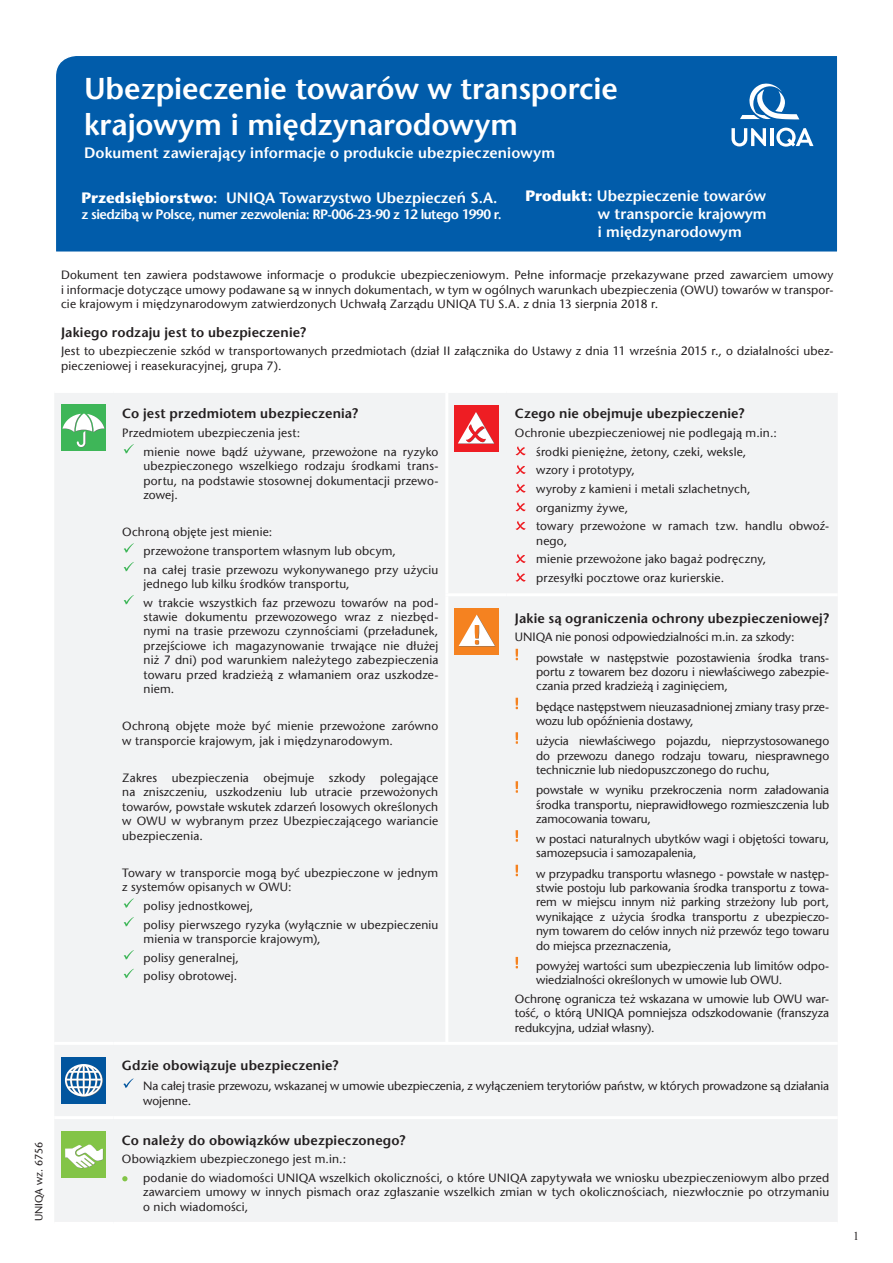
<style>
.page{position:relative;width:893px;height:1263px;background:#fff}
.page>*{position:absolute;margin:0;border:0;box-sizing:border-box;transform-origin:0 0}
.t1{font:600 30px/36px "Stone Sans Pl";letter-spacing:-.005em;color:#fff}
.t2{font:600 15px/18px "Stone Sans Pl";color:#fff;text-align:justify}
.t3{font:600 13.5px "Stone Sans Pl";letter-spacing:.01em;color:#231f20}
.t4{font:600 13.5px "Stone Sans Pl";letter-spacing:-.04em;color:#fff}
.t5{font:12px/14.4px "Stone Sans Pl";letter-spacing:.01em;color:#231f20}
.t6{font:12px/14.4px "Stone Sans Pl";letter-spacing:-.01em;color:#231f20}
.t7{font:12px "Times New Roman";color:#231f20}
.s1{font-weight:700}
</style>
<div class="page">
<div style="left:55px;top:393px;width:782px;height:649px;background:#f2f3f4"></div>
<hr style="left:113px;top:393px;width:2px;height:202px;background:#f2f3f4">
<hr style="left:113px;top:595px;width:2px;height:448px;background:#f2f3f4">
<hr style="left:506px;top:393px;width:1px;height:200px;background:#f2f3f4">
<hr style="left:506px;top:596px;width:1px;height:447px;background:#f2f3f4">
<hr style="left:445px;top:593px;width:61px;height:3px;background:#fff">
<hr style="left:506px;top:593px;width:332px;height:3px;background:#fff">
<hr style="left:445px;top:393px;width:3px;height:200px;background:#fff">
<hr style="left:445px;top:596px;width:3px;height:447px;background:#fff">
<div style="left:61px;top:404px;width:45px;height:47px;background:#3eb658"></div>
<svg style="left:62px;top:414px;width:43px;height:33px"></svg>
<svg style="left:124px;top:444px;width:10px;height:10px"></svg>
<svg style="left:124px;top:543px;width:10px;height:10px"></svg>
<svg style="left:124px;top:562px;width:10px;height:9px"></svg>
<svg style="left:124px;top:595px;width:10px;height:10px"></svg>
<svg style="left:124px;top:898px;width:10px;height:10px"></svg>
<svg style="left:124px;top:917px;width:10px;height:10px"></svg>
<svg style="left:124px;top:950px;width:10px;height:10px"></svg>
<svg style="left:124px;top:969px;width:10px;height:9px"></svg>
<div style="left:454px;top:405px;width:45px;height:47px;background:#ee1d23"></div>
<svg style="left:458px;top:412px;width:37px;height:32px"></svg>
<svg style="left:515px;top:446px;width:11px;height:9px"></svg>
<svg style="left:515px;top:465px;width:11px;height:9px"></svg>
<svg style="left:515px;top:483px;width:11px;height:10px"></svg>
<svg style="left:515px;top:502px;width:11px;height:9px"></svg>
<svg style="left:515px;top:521px;width:11px;height:9px"></svg>
<svg style="left:515px;top:554px;width:11px;height:9px"></svg>
<svg style="left:515px;top:572px;width:11px;height:10px"></svg>
<div style="left:454px;top:608px;width:45px;height:47px;background:#f58220"></div>
<svg style="left:459px;top:615px;width:36px;height:31px"></svg>
<svg style="left:516px;top:649px;width:2px;height:11px"></svg>
<svg style="left:516px;top:698px;width:2px;height:11px"></svg>
<svg style="left:516px;top:732px;width:2px;height:12px"></svg>
<svg style="left:516px;top:781px;width:2px;height:12px"></svg>
<svg style="left:516px;top:830px;width:2px;height:12px"></svg>
<svg style="left:516px;top:865px;width:2px;height:11px"></svg>
<svg style="left:516px;top:957px;width:2px;height:11px"></svg>
<div style="left:56px;top:56px;width:781px;height:196px;background:#015caa"></div>
<svg style="left:731px;top:128px;width:35px;height:18px"></svg>
<hr style="left:770px;top:128px;width:3px;height:18px;background:#fff">
<svg style="left:776px;top:128px;width:37px;height:19px"></svg>
<svg style="left:740px;top:83px;width:59px;height:36px"></svg>
<div style="left:55px;top:1045px;width:782px;height:177px;background:#f2f3f4"></div>
<hr style="left:113px;top:1045px;width:1px;height:71px;background:#f2f3f4">
<hr style="left:113px;top:1119px;width:1px;height:103px;background:#f2f3f4">
<hr style="left:113px;top:1042px;width:725px;height:3px;background:#fff">
<hr style="left:54px;top:1116px;width:59px;height:3px;background:#fff">
<hr style="left:113px;top:1116px;width:725px;height:3px;background:#fff">
<div style="left:61px;top:1057px;width:45px;height:46px;background:#01559e"></div>
<svg style="left:65px;top:1064px;width:38px;height:33px"></svg>
<svg style="left:123px;top:1078px;width:10px;height:10px"></svg>
<div style="left:61px;top:1131px;width:45px;height:46px;background:#83c447"></div>
<svg style="left:65px;top:1144px;width:38px;height:24px"></svg>
<svg style="left:122px;top:1176px;width:6px;height:5px"></svg>
<h1 class="t1" style="left:84px;top:71px;width:535px">Ubezpieczenie towarów w transporcie krajowym i międzynarodowym</h1>
<p class="t2" style="left:84px;top:143px;width:472px">Dokument zawierający informacje o produkcie ubezpieczeniowym</p>
<p class="t2" style="left:82px;top:188px;width:417px"><span class="s1">Przedsiębiorstwo</span>: UNIQA Towarzystwo Ubezpieczeń S.A.</p>
<p class="t4" style="left:82px;top:206px;width:422px">z siedzibą w Polsce, numer zezwolenia: RP-006-23-90 z 12 lutego 1990 r.</p>
<p class="t2" style="left:598px;top:187px;width:170px;text-indent:-72px"><span class="s1">Produkt:</span> Ubezpieczenie towarów w transporcie krajowym i międzynarodowym</p>
<p class="t5" style="left:61px;top:268px;width:774px;text-align:justify">Dokument ten zawiera podstawowe informacje o produkcie ubezpieczeniowym. Pełne informacje przekazywane przed zawarciem umowy i informacje dotyczące umowy podawane są w innych dokumentach, w tym w ogólnych warunkach ubezpieczenia (OWU) towarów w transpor&shy;cie krajowym i międzynarodowym zatwierdzonych Uchwałą Zarządu UNIQA TU S.A. z dnia 13 sierpnia 2018 r.</p>
<p class="t3" style="left:61px;top:324px;width:246px">Jakiego rodzaju jest to ubezpieczenie?</p>
<p class="t5" style="left:61px;top:344px;width:774px">Jest to ubezpieczenie szkód w transportowanych przedmiotach (dział II załącznika do Ustawy z dnia 11 września 2015 r., o działalności ubez&shy;pieczeniowej i reasekuracyjnej, grupa 7).</p>
<p class="t3" style="left:122px;top:406px;width:237px">Co jest przedmiotem ubezpieczenia?</p>
<p class="t5" style="left:144px;top:424px;width:296px;line-height:18.6px;text-indent:-21px">Przedmiotem ubezpieczenia jest:<br>mienie nowe bądź używane, przewożone na ryzyko</p>
<p class="t5" style="left:144px;top:459px;width:296px;text-align:justify">ubezpieczonego wszelkiego rodzaju środkami trans&shy;portu, na podstawie stosownej dokumentacji przewo&shy;zowej.</p>
<p class="t5" style="left:144px;top:523px;width:296px;line-height:18.6px;text-indent:-21px">Ochroną objęte jest mienie:<br>przewożone transportem własnym lub obcym,<br>na całej trasie przewozu wykonywanego przy użyciu</p>
<p class="t5" style="left:144px;top:574px;width:296px;line-height:18.6px">jednego lub kilku środków transportu,<br>w trakcie wszystkich faz przewozu towarów na pod-</p>
<p class="t5" style="left:144px;top:610px;width:296px;text-align:justify">stawie dokumentu przewozowego wraz z niezbęd&shy;nymi na trasie przewozu czynnościami (przeładunek, przejściowe ich magazynowanie trwające nie dłużej niż 7 dni) pod warunkiem należytego zabezpieczenia towaru przed kradzieżą z włamaniem oraz uszkodze&shy;niem.</p>
<p class="t5" style="left:122px;top:719px;width:318px">Ochroną objęte może być mienie przewożone zarówno w transporcie krajowym, jak i międzynarodowym.</p>
<p class="t5" style="left:122px;top:771px;width:318px;text-align:justify">Zakres ubezpieczenia obejmuje szkody polegające na zniszczeniu, uszkodzeniu lub utracie przewożonych towarów, powstałe wskutek zdarzeń losowych określonych w OWU w wybranym przez Ubezpieczającego wariancie ubezpieczenia.</p>
<p class="t5" style="left:122px;top:865px;width:318px">Towary w transporcie mogą być ubezpieczone w jednym z systemów opisanych w OWU:</p>
<p class="t5" style="left:144px;top:896px;width:296px;line-height:18.6px">polisy jednostkowej,<br>polisy pierwszego ryzyka (wyłącznie w ubezpieczeniu</p>
<p class="t5" style="left:144px;top:929px;width:179px;line-height:18.6px">mienia w transporcie krajowym), polisy generalnej,<br>polisy obrotowej.</p>
<p class="t3" style="left:515px;top:406px;width:231px">Czego nie obejmuje ubezpieczenie?</p>
<p class="t5" style="left:536px;top:424px;width:295px;line-height:18.6px;text-indent:-21px">Ochronie ubezpieczeniowej nie podlegają m.in.:<br>środki pieniężne, żetony, czeki, weksle,<br>wzory i prototypy,<br>wyroby z kamieni i metali szlachetnych,<br>organizmy żywe,<br>towary przewożone w ramach tzw. handlu obwoź-</p>
<p class="t5" style="left:536px;top:531px;width:232px;line-height:18.6px">nego,<br>mienie przewożone jako bagaż podręczny, przesyłki pocztowe oraz kurierskie.</p>
<p class="t3" style="left:515px;top:610px;width:316px">Jakie są ograniczenia ochrony ubezpieczeniowej?</p>
<p class="t5" style="left:536px;top:627px;width:295px;line-height:20.1px;text-indent:-21px">UNIQA nie ponosi odpowiedzialności m.in. za szkody: powstałe w następstwie pozostawienia środka trans-</p>
<p class="t5" style="left:536px;top:665px;width:295px">portu z towarem bez dozoru i niewłaściwego zabezpie&shy;czania przed kradzieżą i zaginięciem,</p>
<p class="t5" style="left:536px;top:699px;width:295px">będące następstwem nieuzasadnionej zmiany trasy prze&shy;wozu lub opóźnienia dostawy,</p>
<p class="t5" style="left:536px;top:734px;width:295px;text-align:justify">użycia niewłaściwego pojazdu, nieprzystosowanego do przewozu danego rodzaju towaru, niesprawnego technicznie lub niedopuszczonego do ruchu,</p>
<p class="t5" style="left:536px;top:783px;width:295px;text-align:justify">powstałe w wyniku przekroczenia norm załadowania środka transportu, nieprawidłowego rozmieszczenia lub zamocowania towaru,</p>
<p class="t6" style="left:536px;top:832px;width:295px">w postaci naturalnych ubytków wagi i objętości towaru, samozepsucia i samozapalenia,</p>
<p class="t5" style="left:536px;top:866px;width:295px;text-align:justify">w przypadku transportu własnego - powstałe w następ&shy;stwie postoju lub parkowania środka transportu z towa&shy;rem w miejscu innym niż parking strzeżony lub port, wynikające z użycia środka transportu z ubezpieczo&shy;nym towarem do celów innych niż przewóz tego towaru do miejsca przeznaczenia,</p>
<p class="t5" style="left:536px;top:958px;width:295px">powyżej wartości sum ubezpieczenia lub limitów odpo&shy;wiedzialności określonych w umowie lub OWU.</p>
<p class="t5" style="left:515px;top:991px;width:316px;text-align:justify">Ochronę ogranicza też wskazana w umowie lub OWU war&shy;tość, o którą UNIQA pomniejsza odszkodowanie (franszyza redukcyjna, udział własny).</p>
<p class="t3" style="left:122px;top:1057px;width:218px">Gdzie obowiązuje ubezpieczenie?</p>
<p class="t5" style="left:143px;top:1079px;width:687px">Na całej trasie przewozu, wskazanej w umowie ubezpieczenia, z wyłączeniem terytoriów państw, w których prowadzone są działania wojenne.</p>
<p class="t3" style="left:122px;top:1132px;width:285px">Co należy do obowiązków ubezpieczonego?</p>
<p class="t5" style="left:143px;top:1150px;width:687px;line-height:18.6px;text-indent:-21px">Obowiązkiem ubezpieczonego jest m.in.:<br>podanie do wiadomości UNIQA wszelkich okoliczności, o które UNIQA zapytywała we wniosku ubezpieczeniowym albo przed</p>
<p class="t5" style="left:143px;top:1185px;width:687px">zawarciem umowy w innych pismach oraz zgłaszanie wszelkich zmian w tych okolicznościach, niezwłocznie po otrzymaniu o nich wiadomości,</p>
<p class="t7" style="left:853px;top:1227px;width:7px">1</p>
</div>
